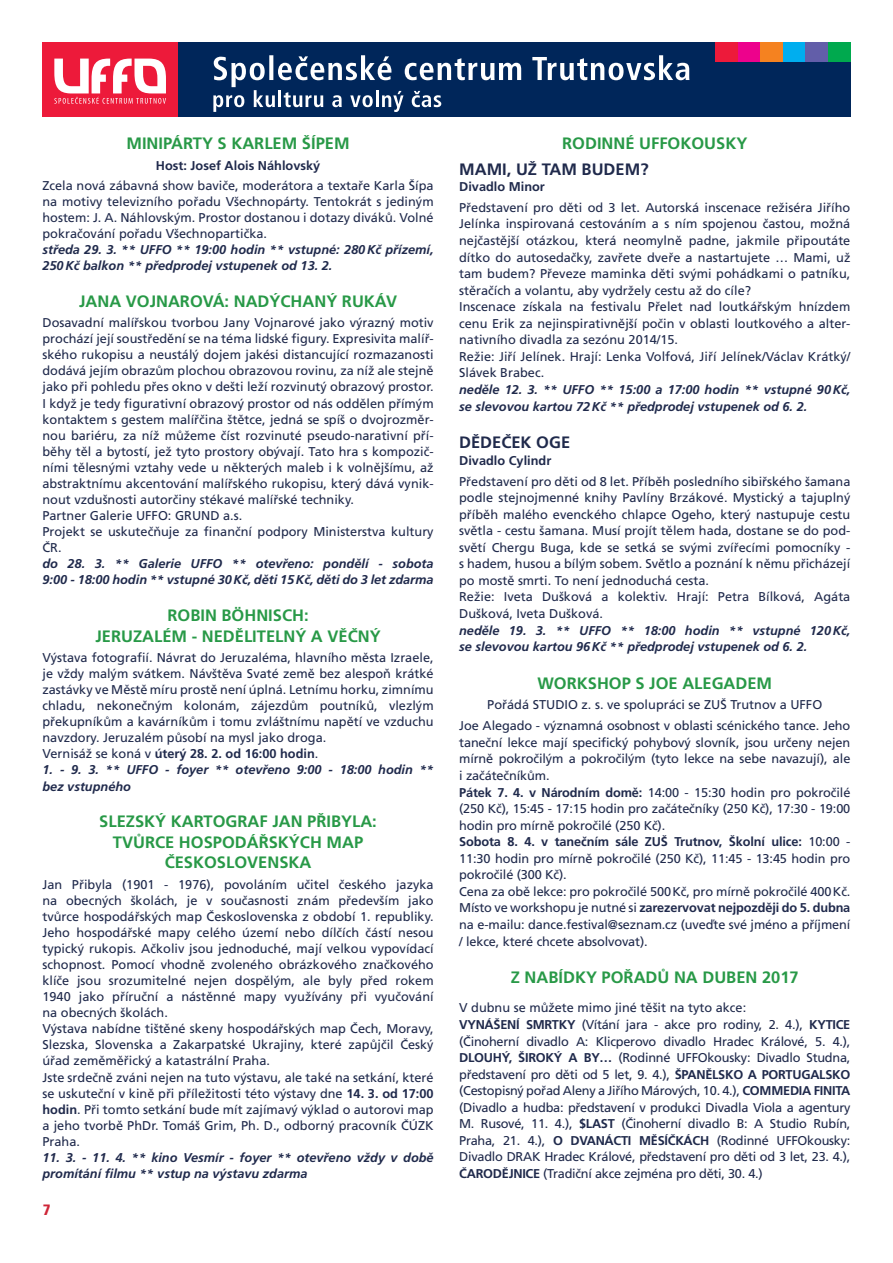
<style>
.page{position:relative;width:893px;height:1263px;background:#fff}
.page>*{position:absolute;margin:0;border:0;box-sizing:border-box;transform-origin:0 0}
.t1{font:700 16.5px/20.5px "Frutiger CE";color:#289947;text-align:center}
.t2{font:700 16.5px "Frutiger CE";color:#202a4c}
.t3{font:900 condensed 15px "Frutiger CE";color:#ce2537}
.t4{font:12.75px/16px "Frutiger CE";color:#202a4c}
.t5{font:12.75px/16.5px "Frutiger CE";letter-spacing:-.02em;color:#202a4c}
.t6{font:italic 700 12.75px/16px "Frutiger CE";color:#202a4c}
.t7{font:700 12.75px "Frutiger CE";color:#202a4c}
.s1{font-weight:700}
</style>
<div class="page">
<div style="left:178px;top:42px;width:672px;height:75px;background:#00265a"></div>
<div style="left:42px;top:42px;width:136px;height:75px;background:#ed1a3a"></div>
<div style="left:715px;top:42px;width:23px;height:20px;background:#ed1a3a"></div>
<div style="left:738px;top:42px;width:22px;height:20px;background:#ed028c"></div>
<div style="left:760px;top:42px;width:23px;height:20px;background:#f58220"></div>
<div style="left:783px;top:42px;width:22px;height:20px;background:#00aeef"></div>
<div style="left:805px;top:42px;width:23px;height:20px;background:#625ea9"></div>
<div style="left:828px;top:42px;width:22px;height:20px;background:#00a94e"></div>
<svg style="left:54px;top:59px;width:112px;height:45px"></svg>
<svg style="left:532px;top:55px;width:157px;height:25px"></svg>
<svg style="left:213px;top:55px;width:308px;height:57px"></svg>
<p class="t1" style="left:126px;top:134px;width:225px">MINIPÁRTY S KARLEM ŠÍPEM</p>
<p class="t7" style="left:156px;top:160px;width:166px">Host: Josef Alois Náhlovský</p>
<p class="t4" style="left:42px;top:178px;width:393px;text-align:justify">Zcela nová zábavná show baviče, moderátora a textaře Karla Šípa na motivy televizního pořadu Všechnopárty. Tentokrát s jediným hostem: J. A. Náhlovským. Prostor dostanou i dotazy diváků. Volné pokračování pořadu Všechnopartička.</p>
<p class="t6" style="left:42px;top:243px;width:393px">středa 29. 3. ** UFFO ** 19:00 hodin ** vstupné: 280 Kč přízemí,<br>250 Kč balkon ** předprodej vstupenek od 13. 2.</p>
<p class="t1" style="left:79px;top:292px;width:319px">JANA VOJNAROVÁ: NADÝCHANÝ RUKÁV</p>
<p class="t4" style="left:42px;top:316px;width:393px">Dosavadní malířskou tvorbou Jany Vojnarové jako výrazný motiv prochází její soustředění se na téma lidské figury. Expresivita malíř&shy;ského rukopisu a neustálý dojem jakési distancující rozmazanosti dodává jejím obrazům plochou obrazovou rovinu, za níž ale stejně jako při pohledu přes okno v dešti leží rozvinutý obrazový prostor.<br>I když je tedy figurativní obrazový prostor od nás oddělen přímým kontaktem s gestem malířčina štětce, jedná se spíš o dvojrozměr&shy;nou bariéru, za níž můžeme číst rozvinuté pseudo-narativní pří&shy;běhy těl a bytostí, jež tyto prostory obývají. Tato hra s kompozič&shy;ními tělesnými vztahy vede u některých maleb i k volnějšímu, až abstraktnímu akcentování malířského rukopisu, který dává vynik&shy;nout vzdušnosti autorčiny stékavé malířské techniky.<br>Partner Galerie UFFO: GRUND a.s.<br>Projekt se uskutečňuje za finanční podpory Ministerstva kultury ČR.</p>
<p class="t6" style="left:42px;top:557px;width:393px">do 28. 3. ** Galerie UFFO ** otevřeno: pondělí - sobota<br>9:00 - 18:00 hodin ** vstupné 30 Kč, děti 15 Kč, děti do 3 let zdarma</p>
<p class="t1" style="left:95px;top:606px;width:287px">ROBIN BÖHNISCH:<br>JERUZALÉM - NEDĚLITELNÝ A VĚČNÝ</p>
<p class="t4" style="left:42px;top:650px;width:393px">Výstava fotografií. Návrat do Jeruzaléma, hlavního města Izraele, je vždy malým svátkem. Návštěva Svaté země bez alespoň krátké zastávky ve Městě míru prostě není úplná. Letnímu horku, zimnímu chladu, nekonečným kolonám, zájezdům poutníků, vlezlým překupníkům a kavárníkům i tomu zvláštnímu napětí ve vzduchu navzdory. Jeruzalém působí na mysl jako droga.<br>Vernisáž se koná v <span class="s1">úterý 28. 2. od 16:00 hodin</span>.</p>
<p class="t6" style="left:42px;top:763px;width:393px">1. - 9. 3. ** UFFO - foyer ** otevřeno 9:00 - 18:00 hodin ** bez vstupného</p>
<p class="t1" style="left:99px;top:812px;width:279px">SLEZSKÝ KARTOGRAF JAN PŘIBYLA:<br>TVŮRCE HOSPODÁŘSKÝCH MAP<br>ČESKOSLOVENSKA</p>
<p class="t4" style="left:42px;top:877px;width:393px">Jan Přibyla (1901 - 1976), povoláním učitel českého jazyka na obecných školách, je v současnosti znám především jako tvůrce hospodářských map Československa z období 1. republiky.<br>Jeho hospodářské mapy celého území nebo dílčích částí nesou typický rukopis. Ačkoliv jsou jednoduché, mají velkou vypovídací schopnost. Pomocí vhodně zvoleného obrázkového značkového klíče jsou srozumitelné nejen dospělým, ale byly před rokem 1940 jako příruční a nástěnné mapy využívány při vyučování na obecných školách.<br>Výstava nabídne tištěné skeny hospodářských map Čech, Moravy, Slezska, Slovenska a Zakarpatské Ukrajiny, které zapůjčil Český úřad zeměměřický a katastrální Praha.<br>Jste srdečně zváni nejen na tuto výstavu, ale také na setkání, které se uskuteční v kině při příležitosti této výstavy dne <span class="s1">14. 3. od 17:00 hodin</span>. Při tomto setkání bude mít zajímavý výklad o autorovi map a jeho tvorbě PhDr. Tomáš Grim, Ph. D., odborný pracovník ČÚZK Praha.</p>
<p class="t6" style="left:42px;top:1150px;width:393px">11. 3. - 11. 4. ** kino Vesmír - foyer ** otevřeno vždy v době promítání filmu ** vstup na výstavu zdarma</p>
<p class="t3" style="left:43px;top:1204px;width:9px">7</p>
<p class="t1" style="left:562px;top:134px;width:187px">RODINNÉ UFFOKOUSKY</p>
<p class="t2" style="left:459px;top:162px;width:191px">MAMI, UŽ TAM BUDEM?</p>
<p class="t7" style="left:459px;top:181px;width:87px">Divadlo Minor</p>
<p class="t4" style="left:459px;top:200px;width:393px;line-height:16.5px">Představení pro děti od 3 let. Autorská inscenace režiséra Jiřího Jelínka inspirovaná cestováním a s ním spojenou častou, možná nejčastější otázkou, která neomylně padne, jakmile připoutáte dítko do autosedačky, zavřete dveře a nastartujete … Mami, už tam budem? Převeze maminka děti svými pohádkami o patníku, stěračích a volantu, aby vydržely cestu až do cíle?<br>Inscenace získala na festivalu Přelet nad loutkářským hnízdem cenu Erik za nejinspirativnější počin v oblasti loutkového a alter&shy;nativního divadla za sezónu 2014/15.<br>Režie: Jiří Jelínek. Hrají: Lenka Volfová, Jiří Jelínek/Václav Krátký/ Slávek Brabec.</p>
<p class="t6" style="left:459px;top:382px;width:393px;line-height:16.5px">neděle 12. 3. ** UFFO ** 15:00 a 17:00 hodin ** vstupné 90 Kč, se slevovou kartou 72 Kč ** předprodej vstupenek od 6. 2.</p>
<p class="t2" style="left:459px;top:436px;width:112px">DĚDEČEK OGE</p>
<p class="t7" style="left:459px;top:455px;width:94px">Divadlo Cylindr</p>
<p class="t4" style="left:459px;top:474px;width:393px;line-height:16.5px">Představení pro děti od 8 let. Příběh posledního sibiřského šamana podle stejnojmenné knihy Pavlíny Brzákové. Mystický a tajuplný příběh malého evenckého chlapce Ogeho, který nastupuje cestu světla - cestu šamana. Musí projít tělem hada, dostane se do pod&shy;světí Chergu Buga, kde se setká se svými zvířecími pomocníky - s hadem, husou a bílým sobem. Světlo a poznání k němu přicházejí po mostě smrti. To není jednoduchá cesta.<br>Režie: Iveta Dušková a kolektiv. Hrají: Petra Bílková, Agáta Dušková, Iveta Dušková.</p>
<p class="t6" style="left:459px;top:623px;width:393px;line-height:16.5px">neděle 19. 3. ** UFFO ** 18:00 hodin ** vstupné 120 Kč, se slevovou kartou 96 Kč ** předprodej vstupenek od 6. 2.</p>
<p class="t1" style="left:537px;top:674px;width:236px">WORKSHOP S JOE ALEGADEM</p>
<p class="t4" style="left:459px;top:695px;width:393px;line-height:20.9px;text-align:center">Pořádá STUDIO z. s. ve spolupráci se ZUŠ Trutnov a UFFO<br>Joe Alegado - významná osobnost v oblasti scénického tance. Jeho</p>
<p class="t4" style="left:459px;top:735px;width:393px;line-height:16.5px">taneční lekce mají specifický pohybový slovník, jsou určeny nejen mírně pokročilým a pokročilým (tyto lekce na sebe navazují), ale i začátečníkům.<br><span class="s1">Pátek 7. 4. v Národním domě:</span> 14:00 - 15:30 hodin pro pokročilé (250 Kč), 15:45 - 17:15 hodin pro začátečníky (250 Kč), 17:30 - 19:00 hodin pro mírně pokročilé (250 Kč).<br><span class="s1">Sobota 8. 4. v tanečním sále ZUŠ Trutnov, Školní ulice:</span> 10:00 - 11:30 hodin pro mírně pokročilé (250 Kč), 11:45 - 13:45 hodin pro pokročilé (300 Kč).<br>Cena za obě lekce: pro pokročilé 500 Kč, pro mírně pokročilé 400 Kč.<br>Místo ve workshopu je nutné si <span class="s1">zarezervovat nejpozději do 5. dubna </span>na e-mailu: dance.festival@seznam.cz (uveďte své jméno a příjmení / lekce, které chcete absolvovat).</p>
<p class="t1" style="left:511px;top:968px;width:289px">Z NABÍDKY POŘADŮ NA DUBEN 2017</p>
<p class="t5" style="left:459px;top:1001px;width:393px">V dubnu se můžete mimo jiné těšit na tyto akce:<br><span class="s1">VYNÁŠENÍ SMRTKY</span> (Vítání jara - akce pro rodiny, 2. 4.), <span class="s1">KYTICE </span>(Činoherní divadlo A: Klicperovo divadlo Hradec Králové, 5. 4.), <span class="s1">DLOUHÝ, ŠIROKÝ A BY…</span> (Rodinné UFFOkousky: Divadlo Studna, představení pro děti od 5 let, 9. 4.), <span class="s1">ŠPANĚLSKO A PORTUGALSKO </span>(Cestopisný pořad Aleny a Jiřího Márových, 10. 4.), <span class="s1">COMMEDIA FINITA </span>(Divadlo a hudba: představení v produkci Divadla Viola a agentury M. Rusové, 11. 4.), <span class="s1">$LAST</span> (Činoherní divadlo B: A Studio Rubín, Praha, 21. 4.), <span class="s1">O DVANÁCTI MĚSÍČKÁCH</span> (Rodinné UFFOkousky:<br>Divadlo DRAK Hradec Králové, představení pro děti od 3 let, 23. 4.), <span class="s1">ČARODĚJNICE</span> (Tradiční akce zejména pro děti, 30. 4.)</p>
</div>
